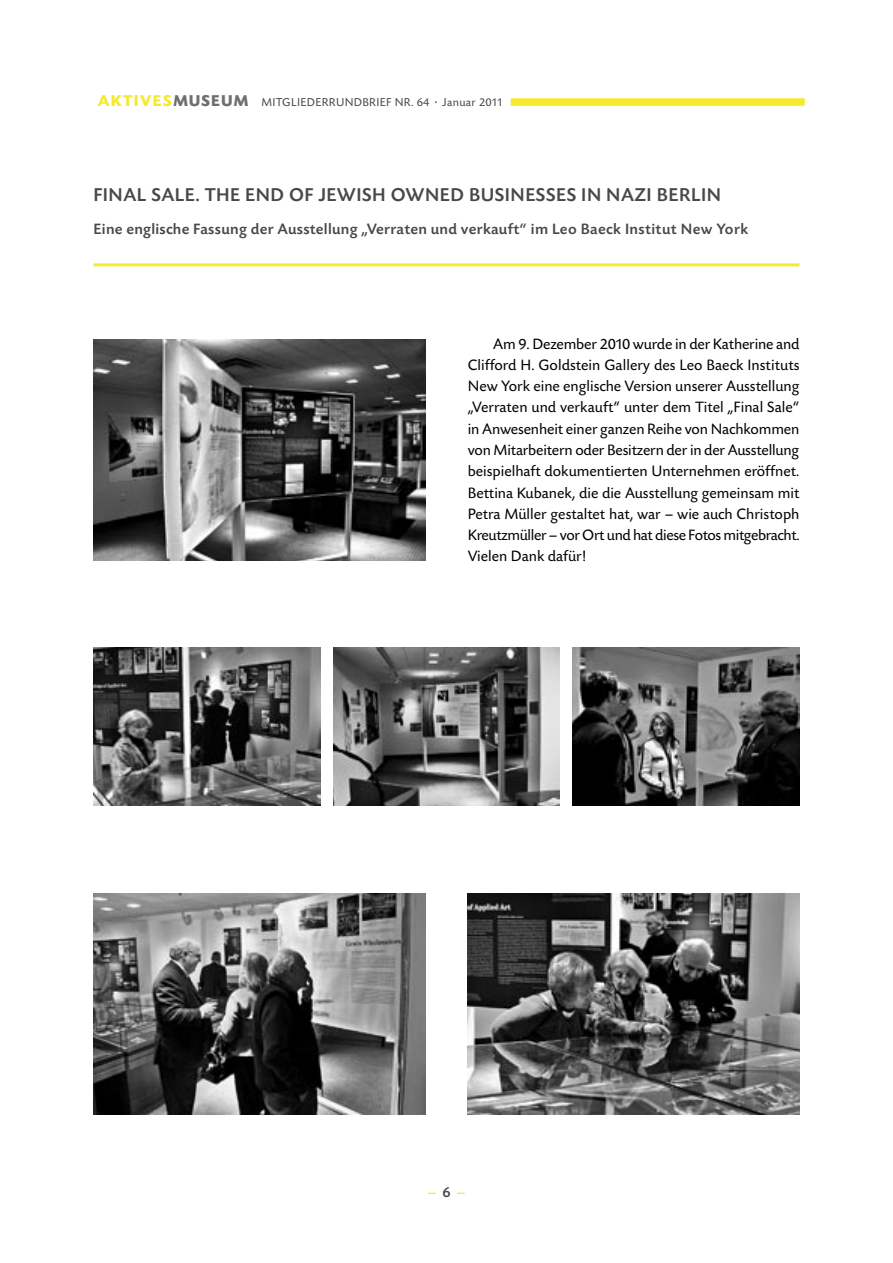
<style>
.page{position:relative;width:893px;height:1263px;background:#fff}
.page>*{position:absolute;margin:0;border:0;box-sizing:border-box;transform-origin:0 0}
.t1{font:500 19.5px "Today SB";letter-spacing:.025em;color:#484848}
.t2{font:15.75px/21.3px "Today SB";letter-spacing:-.02em;color:#000;text-align:justify}
.t3{font:500 15.75px "Today SB";letter-spacing:.02em;color:#484848}
.t4{font:500 15px "Today SB";color:#f5ea2e}
.t5{font:12px "Today SB";letter-spacing:.025em;color:#484848}
.s1{font-weight:700;font-size:16.5px;color:#f5ea2e}
.s2{font-weight:700;font-size:16.5px;color:#6f6f6f}
.s3{color:#484848}
</style>
<div class="page">
<div style="left:511px;top:98px;width:294px;height:8px;background:#f5ea2e"></div>
<hr style="left:94px;top:263px;width:705px;height:3px;background:#f5ea2e">
<img style="left:468px;top:893px;width:331px;height:221px">
<img style="left:94px;top:340px;width:331px;height:220px">
<img style="left:94px;top:648px;width:226px;height:157px">
<img style="left:573px;top:648px;width:226px;height:157px">
<img style="left:333px;top:648px;width:227px;height:157px">
<img style="left:94px;top:893px;width:331px;height:221px">
<p class="t5" style="left:98px;top:95px;width:407px"><span class="s1">AKTIVES</span><span class="s2">MUSEUM</span> MITGLIEDERRUNDBRIEF NR. 64 · Januar 2011</p>
<p class="t1" style="left:94px;top:185px;width:629px">FINAL SALE. THE END OF JEWISH OWNED BUSINESSES IN NAZI BERLIN</p>
<p class="t3" style="left:94px;top:220px;width:656px">Eine englische Fassung der Ausstellung „Verraten und verkauft“ im Leo Baeck Institut New York</p>
<p class="t2" style="left:468px;top:333px;width:333px;text-indent:26px">Am 9. Dezember 2010 wurde in der Katherine and Clifford H. Goldstein Gallery des Leo Baeck Instituts New York eine englische Version unserer Ausstellung „Verraten und verkauft“ unter dem Titel „Final Sale“ in Anwesenheit einer ganzen Reihe von Nachkommen von Mitarbeitern oder Besitzern der in der Ausstellung beispielhaft dokumentierten Unternehmen eröffnet.<br>Bettina Kubanek, die die Ausstellung gemeinsam mit Petra Müller gestaltet hat, war – wie auch Christoph Kreutzmüller – vor Ort und hat diese Fotos mitgebracht.<br>Vielen Dank dafür!</p>
<p class="t4" style="left:428px;top:1184px;width:39px">– <span class="s3">6</span> –</p>
</div>
